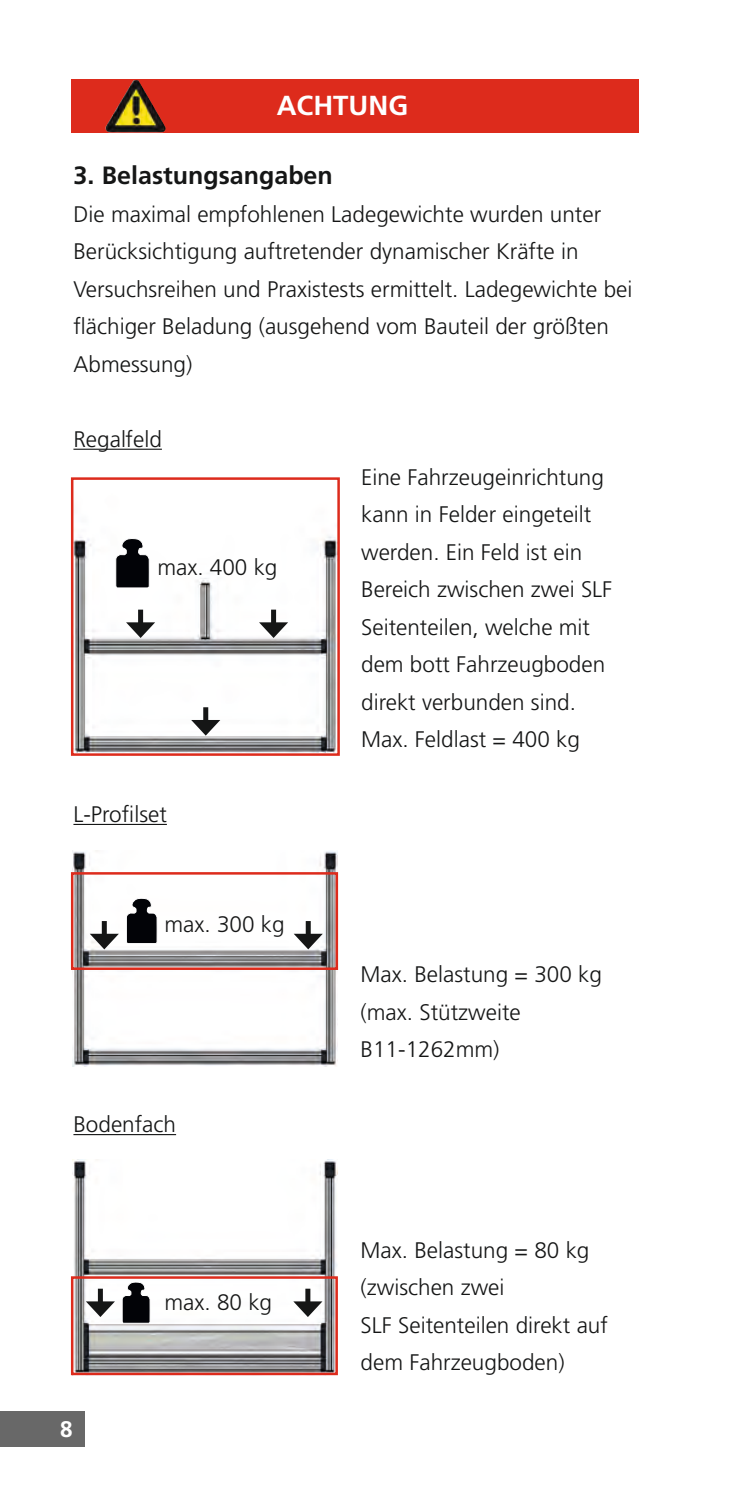
<style>
.page{position:relative;width:745px;height:1489px;background:#fff}
.page>*{position:absolute;margin:0;border:0;box-sizing:border-box;transform-origin:0 0}
.t1{font:700 27.5px "Frutiger LT Pro";color:#fff}
.t2{font:700 25px "Frutiger LT Pro";color:#151616}
.t3{font:300 22.5px/37.5px "Frutiger LT Pro";color:#151616}
.t4{font:700 22.5px "Frutiger LT Pro";color:#fff}
</style>
<div class="page">
<div style="left:0;top:1411px;width:85px;height:35px;background:#686868"></div>
<hr style="left:73px;top:448px;width:89px;height:2px;background:#151616">
<hr style="left:73px;top:823px;width:94px;height:2px;background:#151616">
<hr style="left:73px;top:1133px;width:103px;height:2px;background:#151616">
<div style="left:71px;top:80px;width:567px;height:53px;background:#dd2b1c"></div>
<img style="left:116px;top:80px;width:18px;height:30px">
<img style="left:74px;top:536px;width:262px;height:216px">
<div style="left:71px;top:477px;width:268px;height:278px;border:2px solid #dd2b1c"></div>
<div style="left:138px;top:612px;width:5px;height:14px;background:#151616"></div>
<svg style="left:126px;top:622px;width:29px;height:16px"></svg>
<div style="left:271px;top:612px;width:5px;height:14px;background:#151616"></div>
<svg style="left:259px;top:622px;width:29px;height:16px"></svg>
<div style="left:203px;top:709px;width:5px;height:15px;background:#151616"></div>
<svg style="left:191px;top:720px;width:29px;height:15px"></svg>
<svg style="left:115px;top:538px;width:34px;height:50px"></svg>
<img style="left:73px;top:850px;width:264px;height:216px">
<div style="left:71px;top:872px;width:267px;height:97px;border:2px solid #dd2b1c"></div>
<div style="left:102px;top:923px;width:5px;height:15px;background:#151616"></div>
<svg style="left:90px;top:933px;width:29px;height:16px"></svg>
<div style="left:305px;top:923px;width:5px;height:15px;background:#151616"></div>
<svg style="left:293px;top:933px;width:29px;height:16px"></svg>
<svg style="left:126px;top:897px;width:31px;height:46px"></svg>
<img style="left:73px;top:1159px;width:264px;height:212px">
<div style="left:71px;top:1276px;width:267px;height:98px;border:2px solid #dd2b1c"></div>
<div style="left:98px;top:1290px;width:5px;height:15px;background:#151616"></div>
<svg style="left:86px;top:1301px;width:29px;height:15px"></svg>
<div style="left:305px;top:1290px;width:5px;height:15px;background:#151616"></div>
<svg style="left:293px;top:1301px;width:29px;height:15px"></svg>
<svg style="left:122px;top:1281px;width:28px;height:42px"></svg>
<p class="t1" style="left:276px;top:89px;width:133px">ACHTUNG</p>
<p class="t2" style="left:73px;top:161px;width:261px">3. Belastungsangaben</p>
<p class="t3" style="left:73px;top:195px;width:560px">Die maximal empfohlenen Ladegewichte wurden unter Berücksichtigung auftretender dynamischer Kräfte in Versuchsreihen und Praxistests ermittelt. Ladegewichte bei fächiger Beladung (ausgehend vom Bauteil der größten Abmessung)</p>
<p class="t3" style="left:73px;top:420px;width:90px">Regalfeld</p>
<p class="t3" style="left:157px;top:549px;width:122px">max. 400 kg</p>
<p class="t3" style="left:73px;top:795px;width:95px">L-Proflset</p>
<p class="t3" style="left:164px;top:905px;width:122px">max. 300 kg</p>
<p class="t3" style="left:73px;top:1105px;width:104px">Bodenfach</p>
<p class="t4" style="left:60px;top:1416px;width:14px">8</p>
<p class="t3" style="left:164px;top:1283px;width:109px">max. 80 kg</p>
<p class="t3" style="left:361px;top:458px;width:252px">Eine Fahrzeugeinrichtung kann in Felder eingeteilt werden. Ein Feld ist ein<br>Bereich zwischen zwei SLF<br>Seitenteilen, welche mit dem bott Fahrzeugboden direkt verbunden sind.<br>Max. Feldlast = 400 kg</p>
<p class="t3" style="left:360px;top:955px;width:243px">Max. Belastung = 300 kg (max. Stützweite<br>B11-1262mm)</p>
<p class="t3" style="left:360px;top:1230px;width:249px">Max. Belastung = 80 kg (zwischen zwei<br>SLF Seitenteilen direkt auf dem Fahrzeugboden)</p>
</div>
